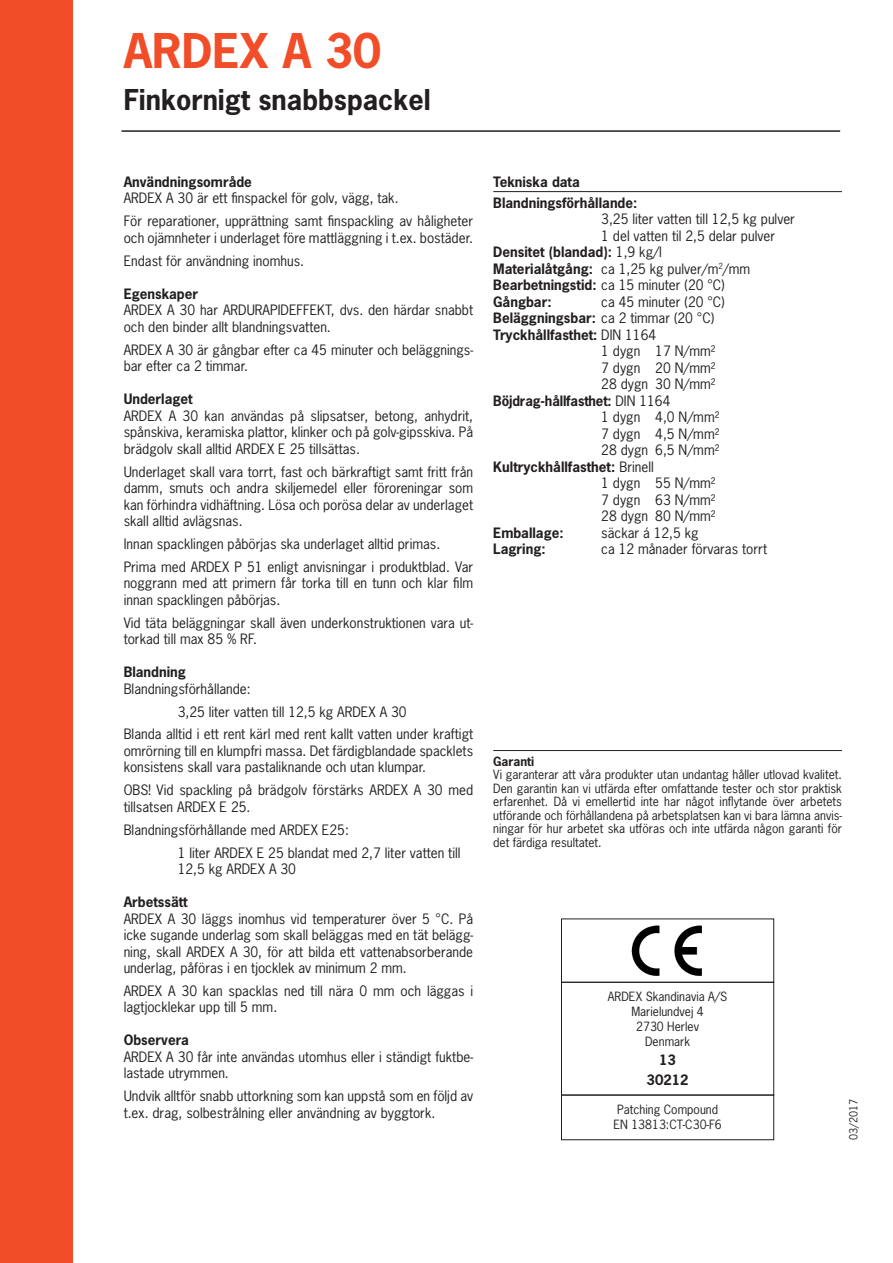
<style>
.page{position:relative;width:893px;height:1263px;background:#fff}
.page>*{position:absolute;margin:0;border:0;box-sizing:border-box;transform-origin:0 0}
.t1{font:700 45px "News Gothic Std";color:#f04d28}
.t2{font:700 27px "News Gothic Std";color:#231f20}
.t3{font:13.5px/16.5px "News Gothic Std";color:#231f20}
.t4{font:700 13.5px/20.7px "News Gothic Std";color:#231f20}
.t5{font:12px/13.5px "News Gothic Std";color:#231f20;text-align:center}
.t6{font:700 12px "News Gothic Std";color:#231f20}
.t7{font:10.5px "News Gothic Std";color:#231f20}
.s1{font-weight:400}
.s2{font-weight:700}
</style>
<div class="page">
<div style="left:0;top:0;width:72px;height:1263px;background:#f04d28"></div>
<hr style="left:122px;top:130px;width:718px;height:2px;background:#231f20">
<hr style="left:493px;top:191px;width:349px;height:1px;background:#231f20">
<hr style="left:493px;top:750px;width:349px;height:1px;background:#231f20">
<div style="left:561px;top:918px;width:213px;height:65px;border:1px solid #231f20"></div>
<img style="left:626px;top:918px;width:83px;height:64px">
<div style="left:561px;top:982px;width:213px;height:113px;border:1px solid #231f20"></div>
<div style="left:561px;top:1095px;width:213px;height:45px;border:1px solid #231f20"></div>
<h1 class="t1" style="left:124px;top:22px;width:259px">ARDEX A 30</h1>
<h2 class="t2" style="left:124px;top:82px;width:308px">Finkornigt snabbspackel</h2>
<p class="t4" style="left:124px;top:171px;width:130px">Användningsområde</p>
<p class="t3" style="left:124px;top:187px;width:351px;line-height:23px">ARDEX A 30 är ett finspackel för golv, vägg, tak.<br>För reparationer, upprättning samt finspackling av håligheter</p>
<p class="t3" style="left:124px;top:226px;width:351px;line-height:23px">och ojämnheter i underlaget före mattläggning i t.ex. bostäder.<br>Endast för användning inomhus.</p>
<p class="t4" style="left:124px;top:283px;width:76px">Egenskaper</p>
<p class="t3" style="left:124px;top:302px;width:351px">ARDEX A 30 har ARDURAPIDEFFEKT, dvs. den härdar snabbt och den binder allt blandningsvatten.</p>
<p class="t3" style="left:124px;top:341px;width:351px">ARDEX A 30 är gångbar efter ca 45 minuter och beläggnings&shy;bar efter ca 2 timmar.</p>
<p class="t4" style="left:124px;top:388px;width:71px">Underlaget</p>
<p class="t3" style="left:124px;top:407px;width:351px;text-align:justify">ARDEX A 30 kan användas på slipsatser, betong, anhydrit, spånskiva, keramiska plattor, klinker och på golv-gipsskiva. På brädgolv skall alltid ARDEX E 25 tillsättas.</p>
<p class="t3" style="left:124px;top:463px;width:351px;text-align:justify">Underlaget skall vara torrt, fast och bärkraftigt samt fritt från damm, smuts och andra skiljemedel eller föroreningar som kan förhindra vidhäftning. Lösa och porösa delar av underlaget skall alltid avlägsnas.</p>
<p class="t3" style="left:124px;top:532px;width:351px;line-height:23px">Innan spacklingen påbörjas ska underlaget alltid primas.<br>Prima med ARDEX P 51 enligt anvisningar i produktblad. Var</p>
<p class="t3" style="left:124px;top:575px;width:351px">noggrann med att primern får torka till en tunn och klar film innan spacklingen påbörjas.</p>
<p class="t3" style="left:124px;top:614px;width:351px">Vid täta beläggningar skall även underkonstruktionen vara ut&shy;torkad till max 85 % RF.</p>
<p class="t4" style="left:124px;top:661px;width:64px">Blandning</p>
<p class="t3" style="left:124px;top:680px;width:129px">Blandningsförhållande:</p>
<p class="t3" style="left:178px;top:703px;width:231px">3,25 liter vatten till 12,5 kg ARDEX A 30</p>
<p class="t3" style="left:124px;top:726px;width:351px">Blanda alltid i ett rent kärl med rent kallt vatten under kraftigt</p>
<p class="t3" style="left:124px;top:742px;width:351px">omrörning till en klumpfri massa. Det färdigblandade spacklets konsistens skall vara pastaliknande och utan klumpar.</p>
<p class="t3" style="left:124px;top:782px;width:351px">OBS! Vid spackling på brädgolv förstärks ARDEX A 30 med tillsatsen ARDEX E 25.</p>
<p class="t3" style="left:178px;top:818px;width:284px;line-height:23px;text-indent:-54px">Blandningsförhållande med ARDEX E25:<br>1 liter ARDEX E 25 blandat med 2,7 liter vatten till</p>
<p class="t3" style="left:178px;top:861px;width:120px">12,5 kg ARDEX A 30</p>
<p class="t4" style="left:124px;top:891px;width:66px">Arbetssätt</p>
<p class="t3" style="left:124px;top:910px;width:351px;text-align:justify">ARDEX A 30 läggs inomhus vid temperaturer över 5 °C. På icke sugande underlag som skall beläggas med en tät belägg&shy;ning, skall ARDEX A 30, för att bilda ett vattenabsorberande underlag, påföras i en tjocklek av minimum 2 mm.</p>
<p class="t3" style="left:124px;top:982px;width:351px">ARDEX A 30 kan spacklas ned till nära 0 mm och läggas i lagtjocklekar upp till 5 mm.</p>
<p class="t4" style="left:124px;top:1030px;width:67px">Observera</p>
<p class="t3" style="left:124px;top:1048px;width:351px">ARDEX A 30 får inte användas utomhus eller i ständigt fuktbe&shy;lastade utrymmen.</p>
<p class="t3" style="left:124px;top:1088px;width:351px">Undvik alltför snabb uttorkning som kan uppstå som en följd av t.ex. drag, solbestrålning eller användning av byggtork.</p>
<p class="t4" style="left:493px;top:171px;width:146px">Tekniska data<br>Blandningsförhållande:</p>
<p class="t3" style="left:601px;top:211px;width:195px">3,25 liter vatten till 12,5 kg pulver</p>
<p class="t3" style="left:601px;top:227px;width:175px">1 del vatten til 2,5 delar pulver</p>
<p class="t4" style="left:493px;top:242px;width:170px">Densitet (blandad): <span class="s1">1,9 kg/l</span></p>
<p class="t3" style="left:493px;top:260px;width:259px"><span class="s2">Materialåtgång:</span> ca 1,25 kg pulver/m<sup>2</sup>/mm</p>
<p class="t3" style="left:493px;top:277px;width:233px"><span class="s2">Bearbetningstid:</span> ca 15 minuter (20 °C)</p>
<p class="t4" style="left:493px;top:291px;width:60px">Gångbar:</p>
<p class="t3" style="left:601px;top:293px;width:125px">ca 45 minuter (20 °C)</p>
<p class="t4" style="left:493px;top:308px;width:222px">Beläggningsbar: <span class="s1">ca 2 timmar (20 °C)</span></p>
<p class="t4" style="left:493px;top:324px;width:164px">Tryckhållfasthet: <span class="s1">DIN 1164</span></p>
<p class="t3" style="left:601px;top:343px;width:116px">1 dygn 17 N/mm²</p>
<p class="t3" style="left:601px;top:359px;width:116px">7 dygn 20 N/mm²</p>
<p class="t3" style="left:601px;top:376px;width:116px">28 dygn 30 N/mm²</p>
<p class="t4" style="left:493px;top:390px;width:179px">Böjdrag-hållfasthet: <span class="s1">DIN 1164</span></p>
<p class="t3" style="left:601px;top:409px;width:120px">1 dygn 4,0 N/mm²</p>
<p class="t3" style="left:601px;top:425px;width:120px">7 dygn 4,5 N/mm²</p>
<p class="t3" style="left:601px;top:442px;width:120px">28 dygn 6,5 N/mm²</p>
<p class="t4" style="left:493px;top:456px;width:162px">Kultryckhållfasthet: <span class="s1">Brinell</span></p>
<p class="t3" style="left:601px;top:475px;width:116px">1 dygn 55 N/mm²</p>
<p class="t3" style="left:601px;top:491px;width:116px">7 dygn 63 N/mm²</p>
<p class="t3" style="left:601px;top:508px;width:116px">28 dygn 80 N/mm²</p>
<p class="t4" style="left:493px;top:522px;width:72px">Emballage:</p>
<p class="t3" style="left:601px;top:524px;width:99px">säckar á 12,5 kg</p>
<p class="t4" style="left:493px;top:539px;width:54px">Lagring:</p>
<p class="t3" style="left:601px;top:541px;width:167px">ca 12 månader förvaras torrt</p>
<p class="t6" style="left:493px;top:753px;width:42px">Garanti</p>
<p class="t5" style="left:493px;top:768px;width:350px;text-align:justify">Vi garanterar att våra produkter utan undantag håller utlovad kvalitet.<br>Den garantin kan vi utfärda efter omfattande tester och stor praktisk erfarenhet. Då vi emellertid inte har något inflytande över arbetets utförande och förhållandena på arbetsplatsen kan vi bara lämna anvis&shy;ningar för hur arbetet ska utföras och inte utfärda någon garanti för det färdiga resultatet.</p>
<p class="t5" style="left:608px;top:989px;width:121px;line-height:15px">ARDEX Skandinavia A/S<br>Marielundvej 4<br>2730 Herlev<br>Denmark</p>
<p class="t4" style="left:647px;top:1050px;width:43px;line-height:19.2px;text-align:center">13<br>30212</p>
<p class="t5" style="left:613px;top:1102px;width:110px;line-height:15px">Patching Compound<br>EN 13813:CT-C30-F6</p>
<p class="t7" style="left:847px;top:1140px;width:42px;rotate:-90deg">03/2017</p>
</div>
